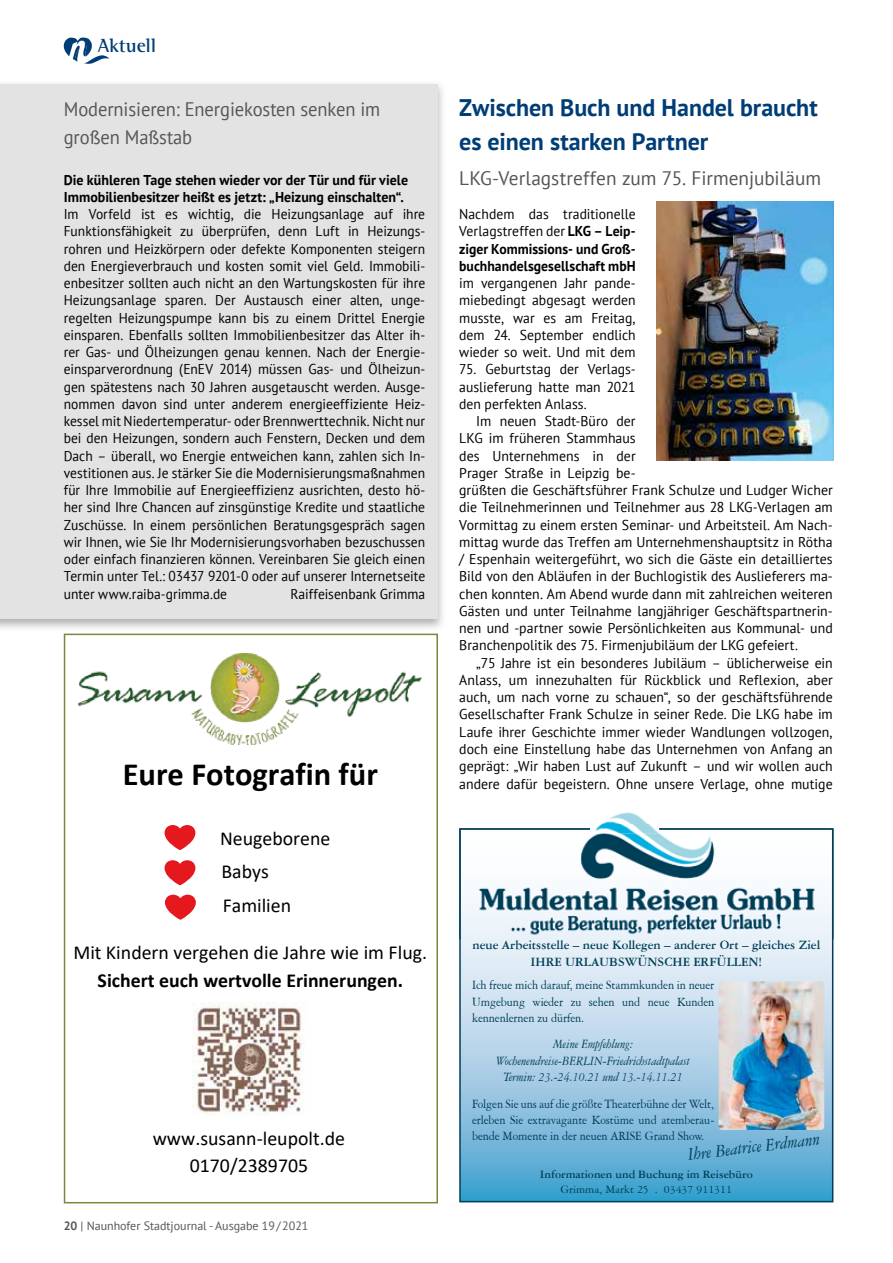
<style>
.page{position:relative;width:893px;height:1263px;background:#fff}
.page>*{position:absolute;margin:0;border:0;box-sizing:border-box;transform-origin:0 0}
.t1{font:700 32.55px "Calibri";color:#000}
.t2{font:700 24px/34.7px "PT Sans";letter-spacing:-.005em;color:#003d76}
.t3{font:19.8px/27.9px "Calibri";color:#000;text-align:center}
.t4{font:700 19.8px "Calibri";color:#000}
.t5{font:19.5px/28.7px "PT Sans";letter-spacing:-.005em;color:#565655;scale:.95 1}
.t6{font:19.5px "PT Sans";letter-spacing:-.005em;color:#565655}
.t7{font:700 19.5px "Rotis Semi Serif Std";letter-spacing:.005em;color:#003d76}
.t8{font:italic 18.75px "American Garamond BT";color:#003f57;scale:.91 1}
.t9{font:14.25px/17.2px "PT Sans";color:#000;text-align:justify;scale:.95 1}
.t10{font:14.25px/17.2px "PT Sans";color:#000}
.t11{font:14.25px/17.2px "PT Sans";color:#000;text-align:justify;scale:.96 1}
.t12{font:700 14.25px/17.2px "PT Sans";letter-spacing:.005em;color:#000;text-align:justify;scale:.96 1}
.t13{font:700 14.25px/17.2px "PT Sans";letter-spacing:.005em;color:#000}
.t14{font:13.5px/16.2px "American Garamond BT";letter-spacing:-.005em;color:#003f57;text-align:justify;scale:.91 1}
.t15{font:italic 13.5px/16.2px "American Garamond BT";letter-spacing:-.005em;color:#003f57;text-align:center;scale:.91 1}
.t16{font:700 13.5px/16.2px "American Garamond BT";color:#003f57;text-align:center}
.t17{font:12px "PT Sans";color:#565655}
.t18{font:700 12px "American Garamond BT";color:#003f57}
.t19{font:12px "American Garamond BT";color:#003f57}
.s1{font-weight:700}
.s2{font-weight:400}
</style>
<div class="page">
<svg style="left:64px;top:37px;width:46px;height:27px"></svg>
<img style="left:0;top:85px;width:443px;height:543px">
<div style="left:0;top:84px;width:438px;height:535px;background:#e3e3e3"></div>
<img style="left:657px;top:202px;width:176px;height:259px">
<svg style="left:64px;top:634px;width:374px;height:569px"></svg>
<svg style="left:152px;top:819px;width:56px;height:103px"></svg>
<svg style="left:459px;top:939px;width:374px;height:263px;background:#9dc9e3"></svg>
<img style="left:719px;top:981px;width:105px;height:149px">
<img style="left:459px;top:812px;width:374px;height:127px">
<img style="left:461px;top:830px;width:371px;height:109px">
<img style="left:590px;top:824px;width:69px;height:9px">
<h3 class="t7" style="left:98px;top:34px;width:60px">Aktuell</h3>
<h3 class="t5" style="left:64px;top:94px;width:335px">Modernisieren: Energiekosten senken im großen Maßstab</h3>
<p class="t13" style="left:64px;top:171px;width:346px">Die kühleren Tage stehen wieder vor der Tür und für viele<br>Immobilienbesitzer heißt es jetzt: „Heizung einschalten“.</p>
<p class="t9" style="left:64px;top:205px;width:382px">Im Vorfeld ist es wichtig, die Heizungsanlage auf ihre Funktionsfähigkeit zu überprüfen, denn Luft in Heizungs&shy;rohren und Heizkörpern oder defekte Komponenten steigern den Energieverbrauch und kosten somit viel Geld. Immobili&shy;enbesitzer sollten auch nicht an den Wartungskosten für ihre Heizungsanlage sparen. Der Austausch einer alten, unge&shy;regelten Heizungspumpe kann bis zu einem Drittel Energie einsparen. Ebenfalls sollten Immobilienbesitzer das Alter ih&shy;rer Gas- und Ölheizungen genau kennen. Nach der Energie&shy;einsparverordnung (EnEV 2014) müssen Gas- und Ölheizun&shy;gen spätestens nach 30 Jahren ausgetauscht werden. Ausge&shy;nommen davon sind unter anderem energieeffiziente Heiz&shy;kessel mit Niedertemperatur- oder Brennwerttechnik. Nicht nur bei den Heizungen, sondern auch Fenstern, Decken und dem Dach – überall, wo Energie entweichen kann, zahlen sich In&shy;vestitionen aus. Je stärker Sie die Modernisierungsmaßnahmen für Ihre Immobilie auf Energieeffizienz ausrichten, desto hö&shy;her sind Ihre Chancen auf zinsgünstige Kredite und staatliche Zuschüsse. In einem persönlichen Beratungsgespräch sagen wir Ihnen, wie Sie Ihr Modernisierungsvorhaben bezuschussen oder einfach finanzieren können. Vereinbaren Sie gleich einen Termin unter Tel.: 03437 9201-0 oder auf unserer Internetseite unter www.raiba-grimma.de</p>
<p class="t9" style="left:290px;top:585px;width:143px">Raiffeisenbank Grimma</p>
<h1 class="t1" style="left:123px;top:752px;width:257px">Eure Fotografin für</h1>
<h3 class="t3" style="left:220px;top:824px;width:112px">Neugeborene</h3>
<h3 class="t3" style="left:221px;top:857px;width:49px">Babys</h3>
<h3 class="t3" style="left:223px;top:890px;width:70px">F milien</h3>
<h3 class="t3" style="left:73px;top:938px;width:355px">Mit Kindern vergehen die Jahre wie im Flug.</h3>
<h3 class="t4" style="left:98px;top:966px;width:307px">Sichert euch wertvolle Erinnerungen.</h3>
<h3 class="t3" style="left:222px;top:891px;width:49px">Babys</h3>
<h3 class="t3" style="left:74px;top:972px;width:355px">Mit Kindern vergehen die Jahre wie im Flug.</h3>
<h3 class="t3" style="left:153px;top:1123px;width:194px">www.susann-leupolt.de<br>0170/2389705</h3>
<h3 class="t3" style="left:153px;top:1158px;width:194px">www.susann-leupolt.de</h3>
<p class="t17" style="left:64px;top:1218px;width:246px"><span class="s1">20</span> | Naunhofer Stadtjournal - Ausgabe 19 / 2021</p>
<h2 class="t2" style="left:459px;top:89px;width:360px">Zwischen Buch und Handel braucht es einen starken Partner</h2>
<h3 class="t6" style="left:459px;top:165px;width:363px">LKG-Verlagstreffen zum 75. Firmenjubiläum</h3>
<p class="t12" style="left:459px;top:205px;width:185px"><span class="s2">Nachdem das traditionelle Verlagstreffen der</span> LKG – Leip&shy;ziger Kommissions- und Groß&shy;buchhandelsgesellschaft mbH</p>
<p class="t11" style="left:459px;top:274px;width:185px">im vergangenen Jahr pande&shy;miebedingt abgesagt werden musste, war es am Freitag, dem 24. September endlich wieder so weit. Und mit dem</p>
<p class="t11" style="left:459px;top:360px;width:185px">75. Geburtstag der Verlags&shy;auslieferung hatte man 2021 den perfekten Anlass.</p>
<p class="t10" style="left:459px;top:412px;width:375px;text-indent:17px">Im neuen Stadt-Büro der<br>LKG im früheren Stammhaus<br>des Unternehmens in der<br>Prager Straße in Leipzig be-<br>grüßten die Geschäftsführer Frank Schulze und Ludger Wicher die Teilnehmerinnen und Teilnehmer aus 28 LKG-Verlagen am Vormittag zu einem ersten Seminar- und Arbeitsteil. Am Nach&shy;mittag wurde das Treffen am Unternehmenshauptsitz in Rötha / Espenhain weitergeführt, wo sich die Gäste ein detailliertes Bild von den Abläufen in der Buchlogistik des Auslieferers ma&shy;chen konnten. Am Abend wurde dann mit zahlreichen weiteren Gästen und unter Teilnahme langjähriger Geschäftspartnerin&shy;nen und -partner sowie Persönlichkeiten aus Kommunal- und Branchenpolitik des 75. Firmenjubiläum der LKG gefeiert.</p>
<p class="t10" style="left:459px;top:654px;width:375px;text-align:justify;text-indent:17px">„75 Jahre ist ein besonderes Jubiläum – üblicherweise ein Anlass, um innezuhalten für Rückblick und Reflexion, aber auch, um nach vorne zu schauen“, so der geschäftsführende Gesellschafter Frank Schulze in seiner Rede. Die LKG habe im Laufe ihrer Geschichte immer wieder Wandlungen vollzogen, doch eine Einstellung habe das Unternehmen von Anfang an geprägt: „Wir haben Lust auf Zukunft – und wir wollen auch andere dafür begeistern. Ohne unsere Verlage, ohne mutige</p>
<p class="t16" style="left:472px;top:937px;width:349px">neue Arbeitsstelle – neue Kollegen – anderer Ort – gleiches Ziel<br>IHRE URLAUBSWÜNSCHE ERFÜLLEN!</p>
<p class="t14" style="left:472px;top:977px;width:268px">Ich freue mich darauf, meine Stammkunden in neuer Umgebung wieder zu sehen und neue Kunden kennenlernen zu dürfen.</p>
<p class="t15" style="left:496px;top:1036px;width:215px">Meine Empfehlung:<br>Wochenendreise-BERLIN-Friedrichstadtpalast<br>Termin: 23.-24.10.21 und 13.-14.11.21</p>
<p class="t14" style="left:472px;top:1095px;width:268px">Folgen Sie uns auf die größte Theaterbühne der Welt, erleben Sie extravagante Kostüme und atemberau&shy;bende Momente in der neuen ARISE Grand Show.</p>
<p class="t18" style="left:540px;top:1167px;width:214px">Informationen und Buchung im Reisebüro</p>
<p class="t19" style="left:560px;top:1182px;width:173px">Grimma, Markt 25 . 03437 911311</p>
<h3 class="t8" style="left:687px;top:1143px;width:147px;rotate:-7deg">Ihre Beatrice Erdmann</h3>
</div>
